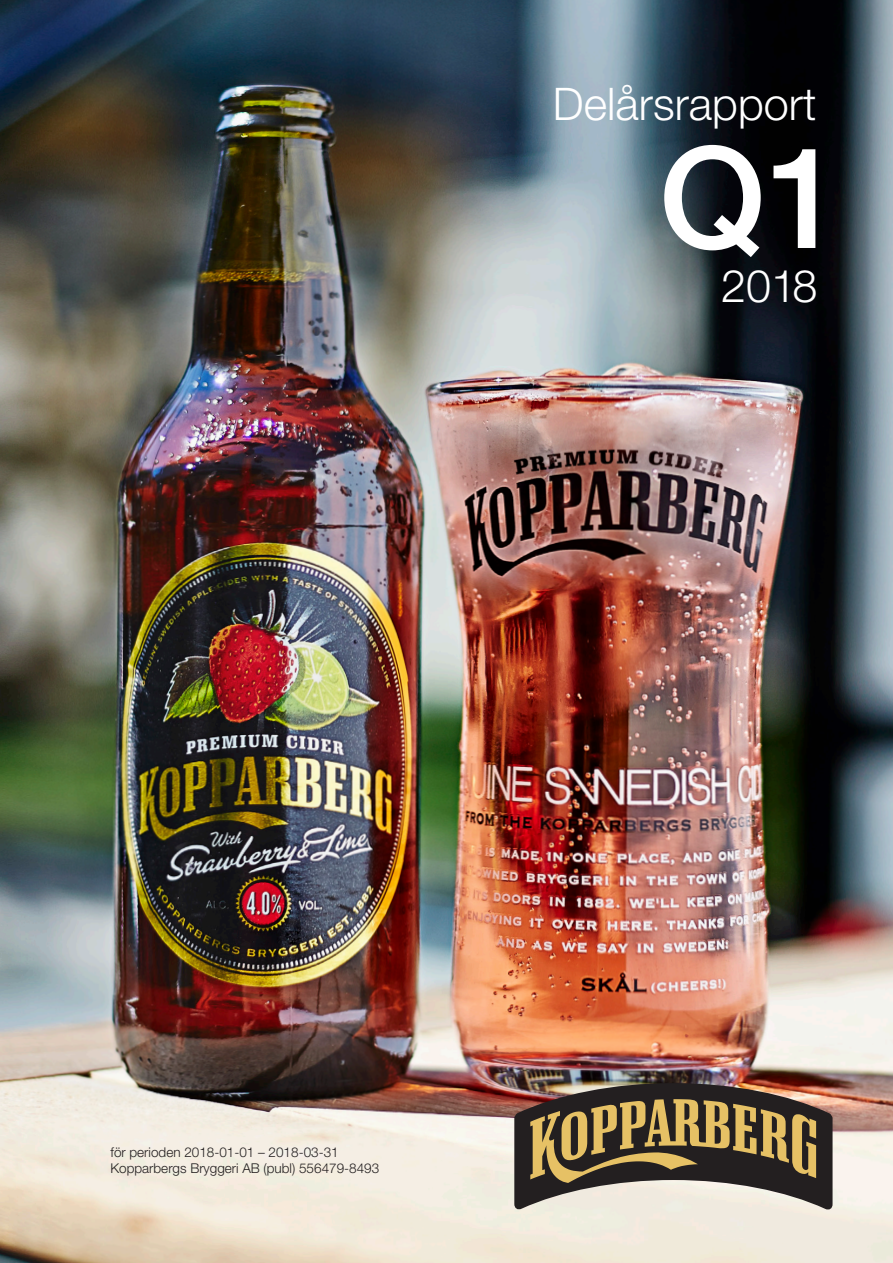
<style>
.page{position:relative;width:893px;height:1263px;background:#fff}
.page>*{position:absolute;margin:0;border:0;box-sizing:border-box;transform-origin:0 0}
.t1{font:500 141px "Helvetica Neue";color:#fff}
.t2{font:300 45px "Helvetica Neue";color:#fff}
.t3{font:300 13.5px "Helvetica Neue";color:#231f20}
</style>
<div class="page">
<img style="left:0;top:0;width:893px;height:1263px">
<svg style="left:514px;top:1083px;width:318px;height:128px"></svg>
<p class="t2" style="left:553px;top:77px;width:265px">Delårsrapport</p>
<p class="t1" style="left:659px;top:114px;width:187px">Q1</p>
<p class="t2" style="left:721px;top:258px;width:98px">2018</p>
<p class="t3" style="left:111px;top:1144px;width:230px">för perioden 2018-01-01 – 2018-03-31</p>
<p class="t3" style="left:111px;top:1160px;width:270px">Kopparbergs Bryggeri AB (publ) 556479-8493</p>
</div>
